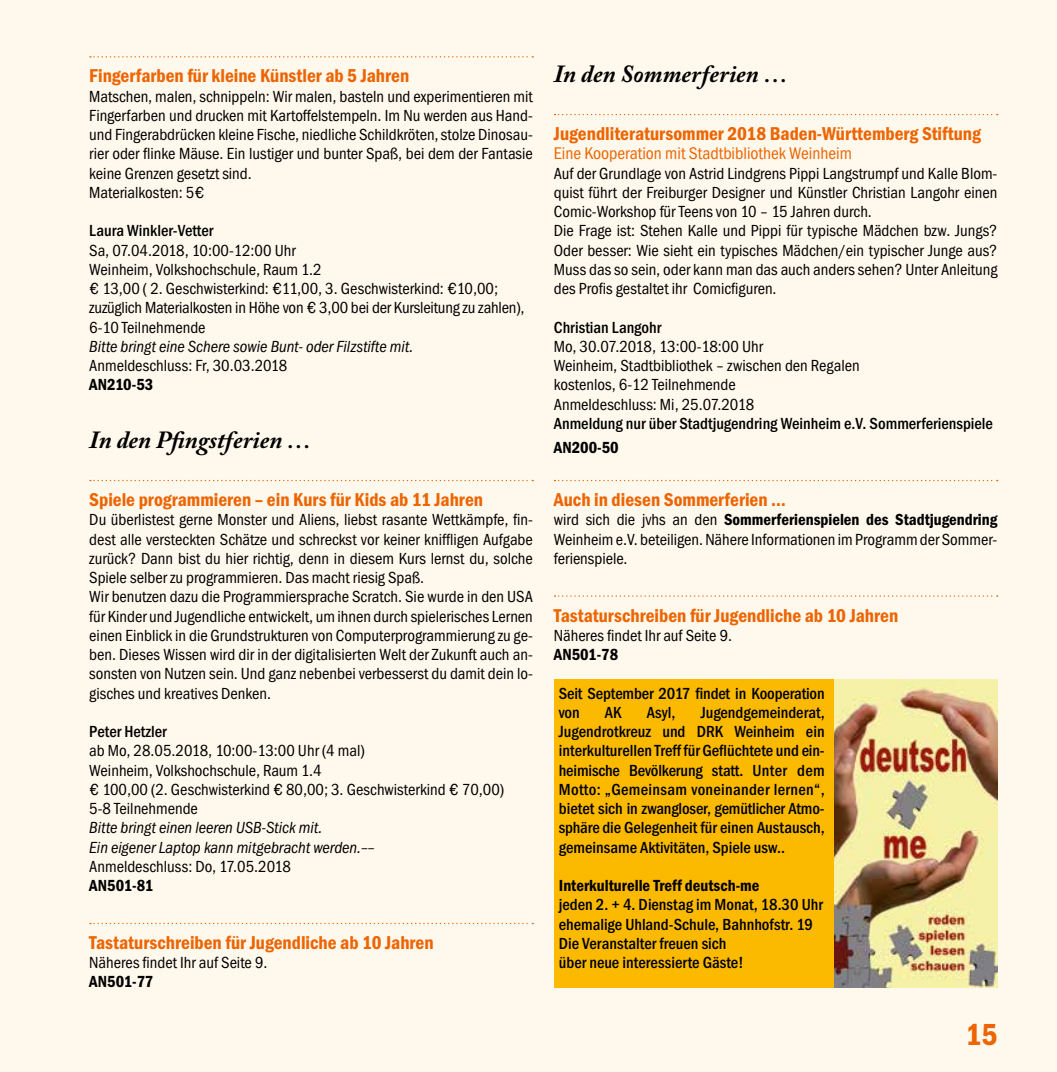
<style>
.page{position:relative;width:1057px;height:1072px;background:#fff}
.page>*{position:absolute;margin:0;border:0;box-sizing:border-box;transform-origin:0 0}
.t1{font:600 condensed 31.5px "Franklin Gothic";color:#ec6502}
.t2{font:italic 700 24.5px "Adobe Caslon Pro";color:#000}
.t3{font:600 condensed 19.25px "Franklin Gothic";color:#ec6502}
.t4{font:condensed 17.5px "Franklin Gothic";color:#ec6502}
.t5{font:condensed 16.62px/19.2px "Franklin Gothic";color:#000}
.t6{font:500 condensed 16.62px/19.2px "Franklin Gothic";color:#000}
.t7{font:italic condensed 16.62px/19.2px "Franklin Gothic";letter-spacing:-.005em;color:#000}
.t8{font:600 condensed 16.62px "Franklin Gothic";color:#000}
.s1{font-weight:600}
</style>
<div class="page">
<div style="left:0;top:0;width:1057px;height:1071px;background:#fff8ec"></div>
<svg style="left:90px;top:56px;width:443px;height:1px"></svg>
<svg style="left:90px;top:480px;width:443px;height:1px"></svg>
<svg style="left:90px;top:922px;width:443px;height:2px"></svg>
<svg style="left:554px;top:114px;width:443px;height:1px"></svg>
<svg style="left:554px;top:480px;width:443px;height:1px"></svg>
<svg style="left:554px;top:595px;width:443px;height:1px"></svg>
<div style="left:554px;top:679px;width:443px;height:308px;background:#fbba00"></div>
<img style="left:834px;top:679px;width:163px;height:308px">
<p class="t3" style="left:89px;top:65px;width:321px">Fingerfarben für kleine Künstler ab 5 Jahren</p>
<p class="t5" style="left:89px;top:87px;width:445px">Matschen, malen, schnippeln: Wir malen, basteln und experimentieren mit Fingerfarben und drucken mit Kartoffelstempeln. Im Nu werden aus Hand&shy;und Fingerabdrücken kleine Fische, niedliche Schildkröten, stolze Dinosau&shy;rier oder flinke Mäuse. Ein lustiger und bunter Spaß, bei dem der Fantasie keine Grenzen gesetzt sind.<br>Materialkosten: 5€</p>
<p class="t6" style="left:89px;top:221px;width:126px">Laura Winkler-Vetter</p>
<p class="t5" style="left:89px;top:241px;width:437px">Sa, 07.04.2018, 10:00-12:00 Uhr<br>Weinheim, Volkshochschule, Raum 1.2<br>€ 13,00 ( 2. Geschwisterkind: €11,00, 3. Geschwisterkind: €10,00; zuzüglich Materialkosten in Höhe von € 3,00 bei der Kursleitung zu zahlen), 6-10 Teilnehmende</p>
<p class="t7" style="left:89px;top:337px;width:325px">Bitte bringt eine Schere sowie Bunt- oder Filzstifte mit.</p>
<p class="t5" style="left:89px;top:356px;width:200px">Anmeldeschluss: Fr, 30.03.2018</p>
<p class="t8" style="left:89px;top:375px;width:66px">AN210-53</p>
<h2 class="t2" style="left:89px;top:425px;width:224px">In den Pfingstferien …</h2>
<p class="t3" style="left:89px;top:488px;width:395px">Spiele programmieren – ein Kurs für Kids ab 11 Jahren</p>
<p class="t5" style="left:89px;top:510px;width:445px">Du überlistest gerne Monster und Aliens, liebst rasante Wettkämpfe, fin&shy;dest alle versteckten Schätze und schreckst vor keiner kniffligen Aufgabe zurück? Dann bist du hier richtig, denn in diesem Kurs lernst du, solche Spiele selber zu programmieren. Das macht riesig Spaß.<br>Wir benutzen dazu die Programmiersprache Scratch. Sie wurde in den USA für Kinder und Jugendliche entwickelt, um ihnen durch spielerisches Lernen einen Einblick in die Grundstrukturen von Computerprogrammierung zu ge&shy;ben. Dieses Wissen wird dir in der digitalisierten Welt der Zukunft auch an&shy;sonsten von Nutzen sein. Und ganz nebenbei verbesserst du damit dein lo&shy;gisches und kreatives Denken.</p>
<p class="t6" style="left:89px;top:722px;width:79px">Peter Hetzler</p>
<p class="t5" style="left:89px;top:741px;width:416px">ab Mo, 28.05.2018, 10:00-13:00 Uhr (4 mal)<br>Weinheim, Volkshochschule, Raum 1.4<br>€ 100,00 (2. Geschwisterkind € 80,00; 3. Geschwisterkind € 70,00)<br>5-8 Teilnehmende</p>
<p class="t7" style="left:89px;top:818px;width:287px">Bitte bringt einen leeren USB-Stick mit.<br>Ein eigener Laptop kann mitgebracht werden.––</p>
<p class="t5" style="left:89px;top:857px;width:203px">Anmeldeschluss: Do, 17.05.2018</p>
<p class="t8" style="left:89px;top:876px;width:65px">AN501-81</p>
<p class="t3" style="left:89px;top:931px;width:346px">Tastaturschreiben für Jugendliche ab 10 Jahren</p>
<p class="t5" style="left:89px;top:953px;width:180px">Näheres findet Ihr auf Seite 9.</p>
<p class="t8" style="left:89px;top:972px;width:66px">AN501-77</p>
<h2 class="t2" style="left:554px;top:59px;width:236px">In den Sommerferien …</h2>
<p class="t3" style="left:554px;top:123px;width:428px">Jugendliteratursommer 2018 Baden-Württemberg Stiftung</p>
<p class="t4" style="left:554px;top:144px;width:299px">Eine Kooperation mit Stadtbibliothek Weinheim</p>
<p class="t5" style="left:554px;top:164px;width:445px">Auf der Grundlage von Astrid Lindgrens Pippi Langstrumpf und Kalle Blom&shy;quist führt der Freiburger Designer und Künstler Christian Langohr einen Comic-Workshop für Teens von 10 – 15 Jahren durch.<br>Die Frage ist: Stehen Kalle und Pippi für typische Mädchen bzw. Jungs?<br>Oder besser: Wie sieht ein typisches Mädchen/ein typischer Junge aus?<br>Muss das so sein, oder kann man das auch anders sehen? Unter Anleitung des Profis gestaltet ihr Comicfiguren.</p>
<p class="t6" style="left:554px;top:318px;width:109px">Christian Langohr</p>
<p class="t5" style="left:554px;top:337px;width:307px">Mo, 30.07.2018, 13:00-18:00 Uhr<br>Weinheim, Stadtbibliothek – zwischen den Regalen kostenlos, 6-12 Teilnehmende<br>Anmeldeschluss: Mi, 25.07.2018</p>
<p class="t6" style="left:554px;top:414px;width:440px">Anmeldung nur über Stadtjugendring Weinheim e.V. Sommerferienspiele</p>
<p class="t8" style="left:554px;top:438px;width:66px">AN200-50</p>
<p class="t3" style="left:554px;top:488px;width:234px">Auch in diesen Sommerferien …</p>
<p class="t5" style="left:554px;top:510px;width:445px;text-align:justify">wird sich die jvhs an den <span class="s1">Sommerferienspielen des Stadtjugendring </span>Weinheim e.V. beteiligen. Nähere Informationen im Programm der Sommer&shy;ferienspiele.</p>
<p class="t3" style="left:554px;top:604px;width:346px">Tastaturschreiben für Jugendliche ab 10 Jahren</p>
<p class="t5" style="left:554px;top:626px;width:180px">Näheres findet Ihr auf Seite 9.</p>
<p class="t8" style="left:554px;top:645px;width:66px">AN501-78</p>
<p class="t6" style="left:559px;top:683px;width:267px">Seit September 2017 findet in Kooperation von</p>
<p class="t6" style="left:559px;top:702px;width:267px;text-align:justify;text-indent:142px">Jugendgemeinderat, Jugendrotkreuz und DRK Weinheim ein interkulturellen Treff für Geflüchtete und ein&shy;heimische Bevölkerung statt. Unter dem Motto: „Gemeinsam voneinander lernen“, bietet sich in zwangloser, gemütlicher Atmo&shy;sphäre die Gelegenheit für einen Austausch, gemeinsame Aktivitäten, Spiele usw..</p>
<p class="t8" style="left:559px;top:876px;width:202px">Interkulturelle Treff deutsch-me</p>
<p class="t6" style="left:559px;top:895px;width:266px">jeden 2. + 4. Dienstag im Monat, 18.30 Uhr ehemalige Uhland-Schule, Bahnhofstr. 19<br>Die Veranstalter freuen sich<br>über neue interessierte Gäste!</p>
<p class="t6" style="left:605px;top:702px;width:18px">AK</p>
<p class="t6" style="left:647px;top:702px;width:30px">Asyl,</p>
<h1 class="t1" style="left:965px;top:1016px;width:33px">15</h1>
</div>
